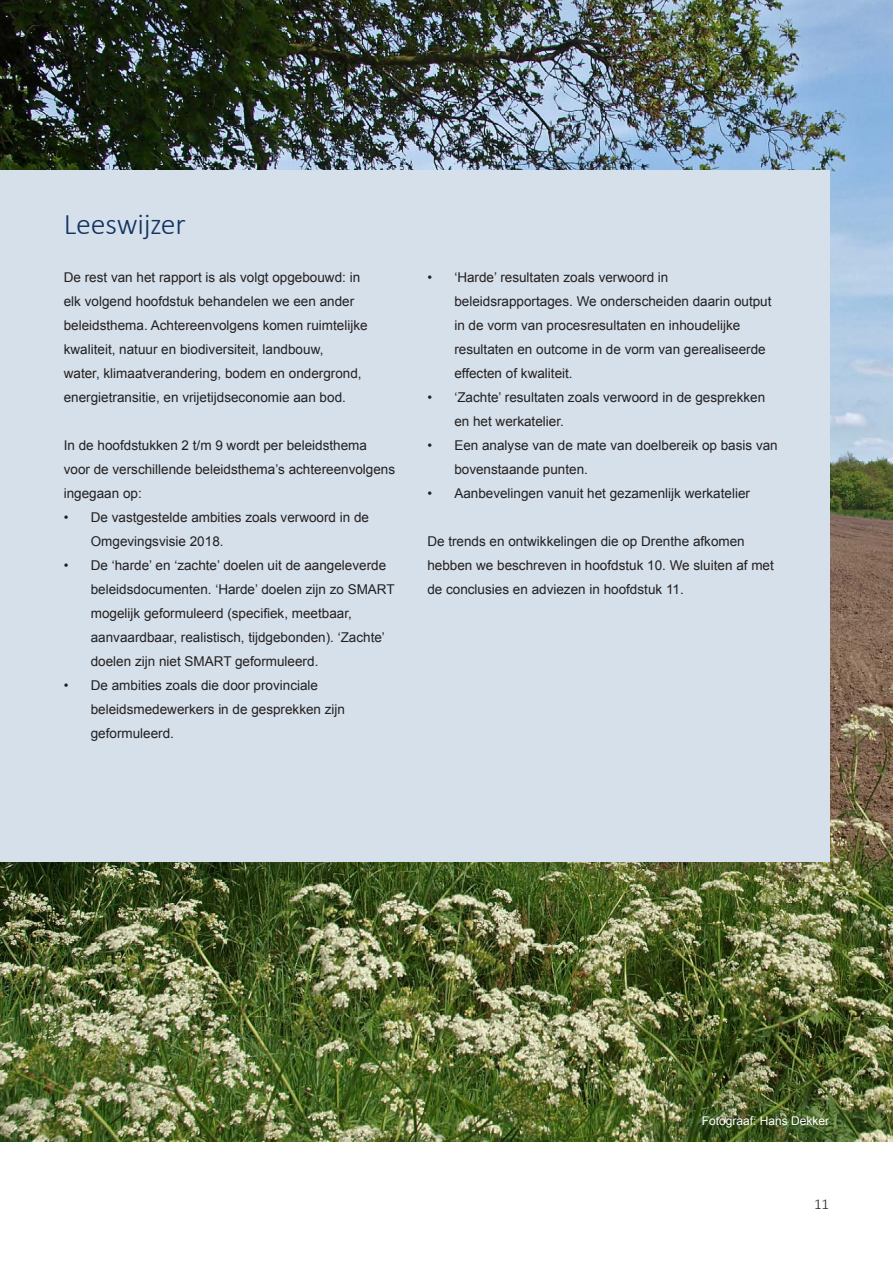
<style>
.page{position:relative;width:893px;height:1263px;background:#fff}
.page>*{position:absolute;margin:0;border:0;box-sizing:border-box;transform-origin:0 0}
.kop_2{font:300 30px "Calibri";letter-spacing:-.01em;color:#123260}
.t1{font:300 15px "Calibri";color:#231f20}
.body{font:13.5px/24px "Arial";color:#231f20}
.onderschrift{font:12px "Arial";color:#fff}
</style>
<div class="page">
<img style="left:0;top:0;width:893px;height:1142px">
<div style="left:0;top:170px;width:829px;height:691px;background:#d5e0ea"></div>
<p class="kop_2" style="left:64px;top:205px;width:124px">Leeswijzer</p>
<p class="body" style="left:64px;top:265px;width:305px">De rest van het rapport is als volgt opgebouwd: in elk volgend hoofdstuk behandelen we een ander beleidsthema. Achtereenvolgens komen ruimtelijke kwaliteit, natuur en biodiversiteit, landbouw,<br>water, klimaatverandering, bodem en ondergrond, energietransitie, en vrijetijdseconomie aan bod.</p>
<p class="body" style="left:64px;top:433px;width:333px">In de hoofdstukken 2 t/m 9 wordt per beleidsthema voor de verschillende beleidsthema’s achtereenvolgens ingegaan op:</p>
<p class="body" style="left:91px;top:505px;width:280px;text-indent:-27px">• De vastgestelde ambities zoals verwoord in de<br>Omgevingsvisie 2018.</p>
<p class="body" style="left:91px;top:553px;width:305px;text-indent:-27px">• De ‘harde’ en ‘zachte’ doelen uit de aangeleverde beleidsdocumenten. ‘Harde’ doelen zijn zo SMART mogelijk geformuleerd (specifiek, meetbaar, aanvaardbaar, realistisch, tijdgebonden). ‘Zachte’ doelen zijn niet SMART geformuleerd.</p>
<p class="body" style="left:91px;top:673px;width:256px;text-indent:-27px">• De ambities zoals die door provinciale beleidsmedewerkers in de gesprekken zijn geformuleerd.</p>
<p class="body" style="left:454px;top:265px;width:319px;text-indent:-27px">• ‘Harde’ resultaten zoals verwoord in beleidsrapportages. We onderscheiden daarin output in de vorm van procesresultaten en inhoudelijke resultaten en outcome in de vorm van gerealiseerde effecten of kwaliteit.</p>
<p class="body" style="left:454px;top:385px;width:312px;text-indent:-27px">• ‘Zachte’ resultaten zoals verwoord in de gesprekken en het werkatelier.</p>
<p class="body" style="left:454px;top:433px;width:325px;text-indent:-27px">• Een analyse van de mate van doelbereik op basis van bovenstaande punten.</p>
<p class="body" style="left:427px;top:481px;width:324px">• Aanbevelingen vanuit het gezamenlijk werkatelier</p>
<p class="body" style="left:427px;top:529px;width:348px">De trends en ontwikkelingen die op Drenthe afkomen hebben we beschreven in hoofdstuk 10. We sluiten af met de conclusies en adviezen in hoofdstuk 11.</p>
<p class="onderschrift" style="left:702px;top:1113px;width:129px">Fotograaf: Hans Dekker</p>
<p class="t1" style="left:814px;top:1195px;width:17px">11</p>
</div>
